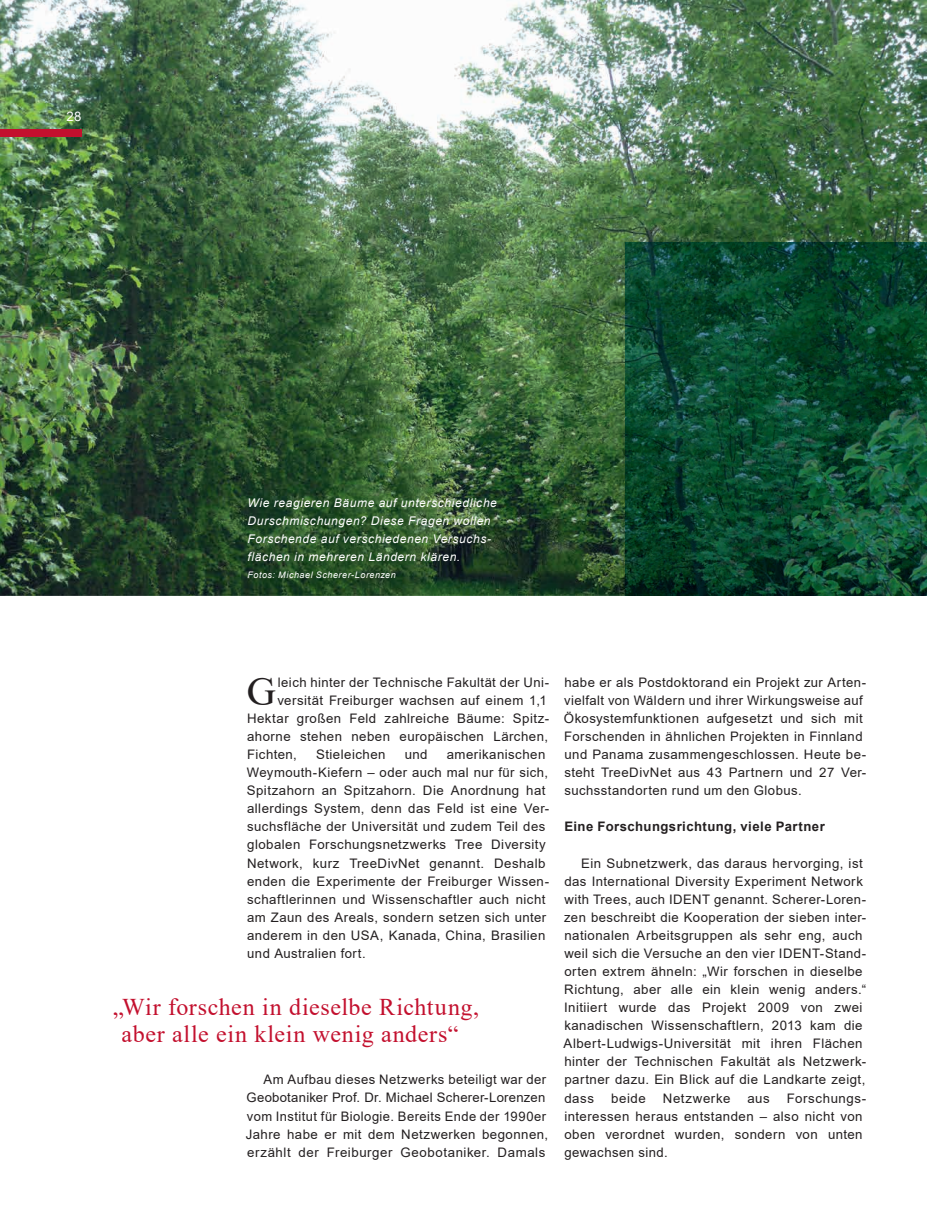
<style>
.page{position:relative;width:927px;height:1212px;background:#fff}
.page>*{position:absolute;margin:0;border:0;box-sizing:border-box;transform-origin:0 0}
.t1{font:40.35px "Times New Roman";color:#231f20}
.t2{font:24px/27px "Times New Roman";letter-spacing:.025em;color:#c3102e;text-align:center}
.t3{font:13.2px/18px "Arial";letter-spacing:.035em;color:#231f20}
.t4{font:700 13.2px "Arial";letter-spacing:.035em;color:#231f20}
.t5{font:13.2px "Arial";color:#fff}
.t6{font:italic 12px/18px "Arial";letter-spacing:.05em;color:#fff}
.t7{font:italic 9px "Arial";letter-spacing:.06em;color:#fff}
</style>
<div class="page">
<img style="left:0;top:0;width:927px;height:596px">
<div style="left:0;top:129px;width:82px;height:8px;background:#c3102e"></div>
<img style="left:626px;top:243px;width:301px;height:352px">
<p class="t5" style="left:67px;top:107px;width:16px">28</p>
<p class="t6" style="left:247px;top:494px;width:251px">Wie reagieren Bäume auf unterschiedliche Durschmischungen? Diese Fragen wollen Forschende auf verschiedenen Versuchs&shy;flächen in mehreren Ländern klären.</p>
<p class="t7" style="left:247px;top:569px;width:150px">Fotos: Michael Scherer-Lorenzen</p>
<h1 class="t1" style="left:247px;top:663px;width:31px">G</h1>
<p class="t3" style="left:278px;top:673px;width:273px">leich hinter der Technische Fakultät der Uni-</p>
<p class="t3" style="left:277px;top:691px;width:271px">versität Freiburger wachsen auf einem 1,1</p>
<p class="t3" style="left:247px;top:709px;width:304px">Hektar großen Feld zahlreiche Bäume: Spitz-</p>
<p class="t3" style="left:247px;top:727px;width:303px">ahorne stehen neben europäischen Lärchen,</p>
<p class="t3" style="left:247px;top:745px;width:51px">Fichten,</p>
<p class="t3" style="left:316px;top:745px;width:71px">Stieleichen</p>
<p class="t3" style="left:405px;top:745px;width:24px">und</p>
<p class="t3" style="left:247px;top:745px;width:304px;text-indent:200px">amerikanischen Weymouth-Kiefern – oder auch mal nur für sich, Spitzahorn an Spitzahorn. Die Anordnung hat allerdings System, denn das Feld ist eine Ver&shy;suchsfläche der Universität und zudem Teil des globalen Forschungsnetzwerks Tree Diversity Network, kurz TreeDivNet genannt. Deshalb enden die Experimente der Freiburger Wissen&shy;schaftlerinnen und Wissenschaftler auch nicht am Zaun des Areals, sondern setzen sich unter anderem in den USA, Kanada, China, Brasilien und Australien fort.</p>
<h2 class="t2" style="left:113px;top:993px;width:367px">„Wir forschen in dieselbe Richtung, aber alle ein klein wenig anders“</h2>
<p class="t3" style="left:246px;top:1071px;width:304px;text-indent:18px">Am Aufbau dieses Netzwerks beteiligt war der Geobotaniker Prof. Dr. Michael Scherer-Lorenzen vom Institut für Biologie. Bereits Ende der 1990er Jahre habe er mit dem Netzwerken begonnen, erzählt der Freiburger Geobotaniker. Damals</p>
<p class="t3" style="left:564px;top:673px;width:304px">habe er als Postdoktorand ein Projekt zur Arten&shy;vielfalt von Wäldern und ihrer Wirkungsweise auf Ökosystemfunktionen aufgesetzt und sich mit Forschenden in ähnlichen Projekten in Finnland und Panama zusammengeschlossen. Heute be&shy;steht TreeDivNet aus 43 Partnern und 27 Ver&shy;suchsstandorten rund um den Globus.</p>
<p class="t4" style="left:564px;top:817px;width:262px">Eine Forschungsrichtung, viele Partner</p>
<p class="t3" style="left:564px;top:854px;width:304px;text-indent:18px">Ein Subnetzwerk, das daraus hervorging, ist das International Diversity Experiment Network with Trees, auch IDENT genannt. Scherer-Loren&shy;zen beschreibt die Kooperation der sieben inter&shy;nationalen Arbeitsgruppen als sehr eng, auch weil sich die Versuche an den vier IDENT-Stand&shy;orten extrem ähneln: „Wir forschen in dieselbe Richtung, aber alle ein klein wenig anders.“ Initiiert wurde das Projekt 2009 von zwei kanadischen Wissenschaftlern, 2013 kam die Albert-Ludwigs-Universität mit ihren Flächen hinter der Technischen Fakultät als Netzwerk&shy;partner dazu. Ein Blick auf die Landkarte zeigt, dass</p>
<p class="t3" style="left:564px;top:1089px;width:303px;text-indent:222px">Forschungs&shy;interessen heraus entstanden – also nicht von oben verordnet wurden, sondern von unten gewachsen sind.</p>
<p class="t3" style="left:611px;top:1089px;width:36px">beide</p>
<p class="t3" style="left:663px;top:1089px;width:69px">Netzwerke</p>
<p class="t3" style="left:747px;top:1089px;width:24px">aus</p>
</div>
